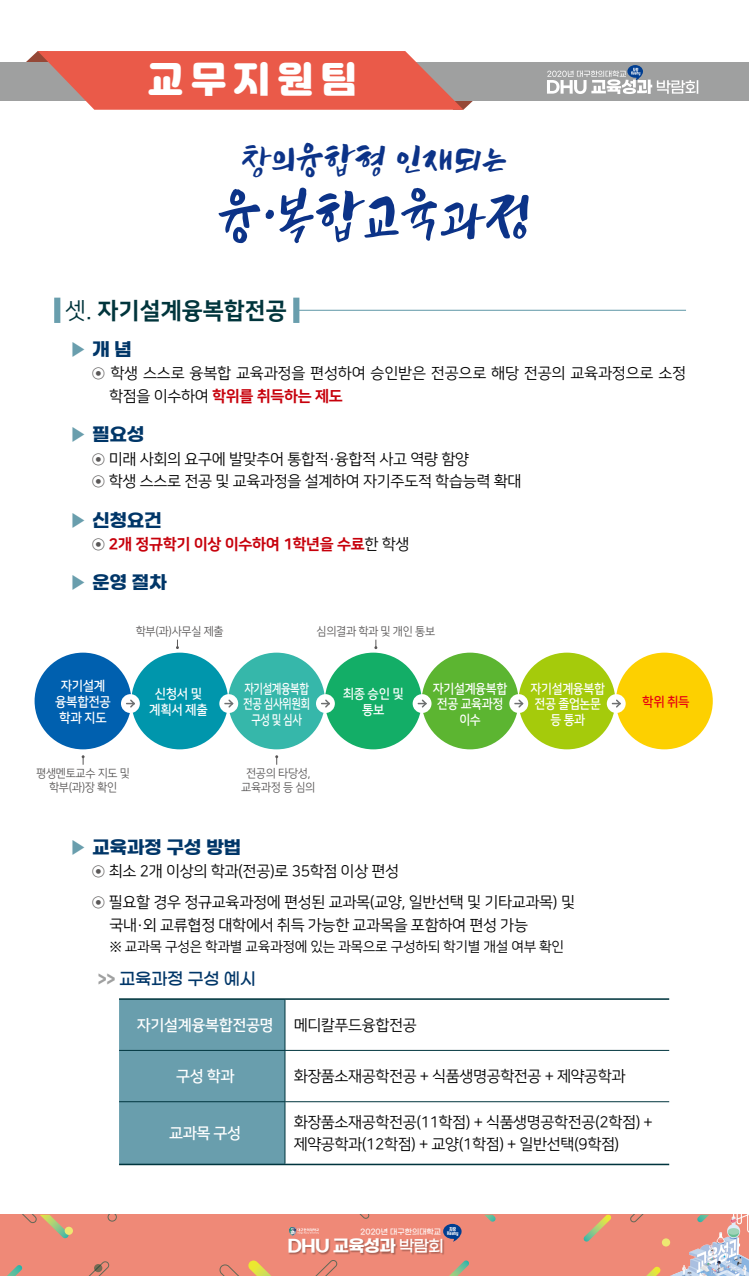
<style>
.page{position:relative;width:749px;height:1276px;background:#fff}
.page>*{position:absolute;margin:0;border:0;box-sizing:border-box;transform-origin:0 0}
.t1{font:59.4px "Manse";letter-spacing:-.02em;color:#0c3388}
.t2{font:37.8px "Manse";letter-spacing:-.02em;color:#0c3388}
.t3{font:36px "Jalnan";letter-spacing:.2em;color:#fff}
.t4{font:23.07px "Nanum Square EB";color:#01353c}
.t5{font:18.48px "Gmarket Sans TTF Bold";letter-spacing:-.02em;color:#003668}
.t6{font:16.98px "Gmarket Sans TTF Bold";letter-spacing:-.05em;color:#fff}
.t7{font:16.92px "Gmarket Sans TTF Medium";letter-spacing:-.02em;color:#003668}
.t8{font:15.39px/22.3px "Nanum Square R";letter-spacing:-.02em;color:#000}
.t9{font:15.39px "Nanum Square EB";letter-spacing:-.02em;color:#c7000b}
.t10{font:15.39px "Nanum Square B";letter-spacing:-.025em;color:#fff}
.t11{font:13.86px "Nanum Square R";letter-spacing:-.02em;color:#000}
.t12{font:13.17px/15.8px "Nanum Square B";letter-spacing:-.025em;color:#fff;text-align:center;scale:.91 1}
.t13{font:13.17px/15.8px "Nanum Square B";letter-spacing:-.025em;color:#fff;text-align:center;scale:.95 1}
.t14{font:13.17px/15.8px "Nanum Square B";letter-spacing:-.025em;color:#fff;text-align:center;scale:.8 1}
.t15{font:13.17px "Nanum Square B";color:#e60012;scale:.95 1}
.t16{font:11.7px/14px "Nanum Square R";letter-spacing:-.025em;color:#595757;text-align:center;scale:.95 1}
.t17{font:7.56px "Gmarket Sans TTF Medium";color:#fff}
.t18{font:5.43px/3.9px "Swagger TTF";color:#fff;text-align:center}
.s1{font-family:"Nanum Square R"}
.s2{color:#699ead}
.s3{color:#595757}
.s4{font-family:"Nanum Square EB";color:#c7000b}
.s5{font-family:"Nanum Square R";color:#595757}
.s6{font-family:"Nanum Square R";color:#000}
.s7{font-family:"Gmarket Sans TTF Bold";font-size:15.39px;color:#9fa0a0}
.s8{font-family:"Gmarket Sans TTF Medium";font-size:16.23px}
</style>
<div class="page">
<div style="left:0;top:1214px;width:748px;height:62px;background:#ef8977"></div>
<img style="left:672px;top:1214px;width:76px;height:62px">
<svg style="left:484px;top:1214px;width:11px;height:7px"></svg>
<svg style="left:696px;top:1214px;width:13px;height:8px"></svg>
<svg style="left:449px;top:1260px;width:20px;height:16px"></svg>
<svg style="left:359px;top:1214px;width:10px;height:4px"></svg>
<svg style="left:22px;top:1214px;width:47px;height:24px"></svg>
<svg style="left:88px;top:1261px;width:21px;height:15px"></svg>
<svg style="left:646px;top:1266px;width:14px;height:10px"></svg>
<svg style="left:315px;top:1260px;width:22px;height:16px"></svg>
<svg style="left:108px;top:1214px;width:9px;height:7px"></svg>
<svg style="left:94px;top:1264px;width:8px;height:8px"></svg>
<div style="left:65px;top:1226px;width:8px;height:8px;background:#eee872;border-radius:50%"></div>
<div style="left:661px;top:1238px;width:9px;height:8px;background:#eee872;border-radius:50%"></div>
<svg style="left:7px;top:1265px;width:15px;height:11px"></svg>
<svg style="left:219px;top:1260px;width:52px;height:16px"></svg>
<svg style="left:583px;top:1214px;width:28px;height:27px"></svg>
<svg style="left:630px;top:1214px;width:14px;height:8px"></svg>
<svg style="left:443px;top:1223px;width:18px;height:19px"></svg>
<img style="left:289px;top:1236px;width:157px;height:19px">
<svg style="left:289px;top:1227px;width:30px;height:9px"></svg>
<div style="left:0;top:62px;width:748px;height:39px;background:#9fa0a0"></div>
<svg style="left:26px;top:51px;width:447px;height:59px"></svg>
<svg style="left:547px;top:65px;width:151px;height:29px"></svg>
<div style="left:54px;top:298px;width:6px;height:25px;background:#699ead"></div>
<div style="left:293px;top:298px;width:6px;height:25px;background:#699ead"></div>
<hr style="left:298px;top:310px;width:387px;height:1px;background:#699ead">
<div style="left:119px;top:1000px;width:165px;height:163px;background:#699ead"></div>
<hr style="left:284px;top:1000px;width:1px;height:50px;background:#00353e">
<hr style="left:284px;top:1050px;width:1px;height:51px;background:#00353e">
<hr style="left:284px;top:1102px;width:1px;height:61px;background:#00353e">
<hr style="left:119px;top:1050px;width:166px;height:1px;background:#00353e">
<hr style="left:285px;top:1050px;width:384px;height:1px;background:#00353e">
<hr style="left:119px;top:1101px;width:166px;height:1px;background:#00353e">
<hr style="left:285px;top:1101px;width:384px;height:1px;background:#00353e">
<hr style="left:119px;top:998px;width:166px;height:2px;background:#00353e">
<hr style="left:285px;top:998px;width:384px;height:2px;background:#00353e">
<hr style="left:119px;top:1163px;width:166px;height:2px;background:#00353e">
<hr style="left:285px;top:1163px;width:384px;height:2px;background:#00353e">
<div style="left:35px;top:652px;width:96px;height:97px;background:#0060af;border-radius:50%"></div>
<div style="left:131px;top:652px;width:97px;height:97px;background:#0096ac;border-radius:50%"></div>
<div style="left:228px;top:652px;width:97px;height:97px;background:#36b7aa;border-radius:50%"></div>
<div style="left:325px;top:652px;width:96px;height:97px;background:#13ae67;border-radius:50%"></div>
<div style="left:421px;top:652px;width:97px;height:97px;background:#5cb531;border-radius:50%"></div>
<div style="left:518px;top:652px;width:97px;height:97px;background:#a5cb0b;border-radius:50%"></div>
<div style="left:615px;top:652px;width:97px;height:97px;background:#fdd000;border-radius:50%"></div>
<div style="left:219px;top:694px;width:19px;height:19px;background:#fff;border-radius:50%"></div>
<svg style="left:224px;top:699px;width:9px;height:8px"></svg>
<div style="left:121px;top:694px;width:19px;height:19px;background:#fff;border-radius:50%"></div>
<svg style="left:126px;top:699px;width:9px;height:8px"></svg>
<div style="left:316px;top:694px;width:19px;height:19px;background:#fff;border-radius:50%"></div>
<svg style="left:321px;top:699px;width:9px;height:8px"></svg>
<div style="left:412px;top:694px;width:19px;height:19px;background:#fff;border-radius:50%"></div>
<svg style="left:417px;top:699px;width:9px;height:8px"></svg>
<div style="left:509px;top:694px;width:19px;height:19px;background:#fff;border-radius:50%"></div>
<svg style="left:514px;top:699px;width:9px;height:8px"></svg>
<div style="left:606px;top:694px;width:19px;height:19px;background:#fff;border-radius:50%"></div>
<svg style="left:611px;top:699px;width:9px;height:8px"></svg>
<svg style="left:82px;top:755px;width:3px;height:9px"></svg>
<svg style="left:176px;top:639px;width:3px;height:10px"></svg>
<svg style="left:374px;top:639px;width:3px;height:10px"></svg>
<svg style="left:275px;top:755px;width:3px;height:9px"></svg>
<p class="t3" style="left:147px;top:54px;width:210px">교무지원팀</p>
<p class="t2" style="left:241px;top:137px;width:268px">창의융합형 인재되는</p>
<p class="t1" style="left:217px;top:180px;width:317px">융·복합교육과정</p>
<p class="t4" style="left:65px;top:298px;width:223px"><span class="s1">셋.</span> 자기설계융복합전공</p>
<p class="t5" style="left:70px;top:339px;width:64px"><span class="s2">▶</span> 개 념</p>
<p class="t8" style="left:109px;top:363px;width:578px;text-indent:-17px"><span class="s3">⊙</span> 학생 스스로 융복합 교육과정을 편성하여 승인받은 전공으로 해당 전공의 교육과정으로 소정 학점을 이수하여 <span class="s4">학위를 취득하는 제도</span></p>
<p class="t5" style="left:70px;top:424px;width:76px"><span class="s2">▶</span> 필요성</p>
<p class="t8" style="left:92px;top:448px;width:431px"><span class="s3">⊙</span> 미래 사회의 요구에 발맞추어 통합적·융합적 사고 역량 함양<br><span class="s3">⊙</span> 학생 스스로 전공 및 교육과정을 설계하여 자기주도적 학습능력 확대</p>
<p class="t5" style="left:70px;top:510px;width:94px"><span class="s2">▶</span> 신청요건</p>
<p class="t9" style="left:92px;top:535px;width:319px"><span class="s5">⊙</span> 2개 정규학기 이상 이수하여 1학년을 수료<span class="s6">한 학생</span></p>
<p class="t5" style="left:70px;top:572px;width:98px"><span class="s2">▶</span> 운영 절차</p>
<p class="t13" style="left:55px;top:678px;width:60px">자기설계 융복합전공 학과 지도</p>
<p class="t16" style="left:136px;top:625px;width:94px">학부(과)사무실 제출</p>
<p class="t16" style="left:316px;top:625px;width:126px">심의결과 학과 및 개인 통보</p>
<p class="t13" style="left:149px;top:686px;width:63px">신청서 및 계획서 제출</p>
<p class="t14" style="left:243px;top:681px;width:85px">자기설계융복합 전공 심사위원회 구성 및 심사</p>
<p class="t13" style="left:342px;top:686px;width:66px">최종 승인 및 통보</p>
<p class="t12" style="left:432px;top:681px;width:83px">자기설계융복합 전공 교육과정 이수</p>
<p class="t12" style="left:530px;top:681px;width:83px">자기설계융복합 전공 졸업논문 등 통과</p>
<p class="t16" style="left:36px;top:766px;width:100px">평생멘토교수 지도 및 학부(과)장 확인</p>
<p class="t16" style="left:241px;top:766px;width:80px">전공의 타당성, 교육과정 등 심의</p>
<p class="t15" style="left:642px;top:695px;width:51px">학위 취득</p>
<p class="t5" style="left:70px;top:837px;width:173px"><span class="s2">▶</span> 교육과정 구성 방법</p>
<p class="t8" style="left:92px;top:856px;width:484px;line-height:30.8px"><span class="s3">⊙</span> 최소 2개 이상의 학과(전공)로 35학점 이상 편성<br><span class="s3">⊙</span> 필요할 경우 정규교육과정에 편성된 교과목(교양, 일반선택 및 기타교과목) 및</p>
<p class="t8" style="left:109px;top:914px;width:420px">국내·외 교류협정 대학에서 취득 가능한 교과목을 포함하여 편성 가능</p>
<p class="t11" style="left:109px;top:940px;width:456px">※ 교과목 구성은 학과별 교육과정에 있는 과목으로 구성하되 학기별 개설 여부 확인</p>
<p class="t7" style="left:98px;top:970px;width:160px"><span class="s7">&gt;&gt;</span> 교육과정 구성 예시</p>
<p class="t10" style="left:137px;top:1016px;width:138px">자기설계융복합전공명</p>
<p class="t8" style="left:293px;top:1014px;width:124px">메디칼푸드융합전공</p>
<p class="t10" style="left:176px;top:1068px;width:60px">구성 학과</p>
<p class="t8" style="left:293px;top:1065px;width:333px">화장품소재공학전공 + 식품생명공학전공 + 제약공학과</p>
<p class="t10" style="left:169px;top:1125px;width:73px">교과목 구성</p>
<p class="t8" style="left:293px;top:1112px;width:360px;line-height:21.5px">화장품소재공학전공(11학점) + 식품생명공학전공(2학점) + 제약공학과(12학점) + 교양(1학점) + 일반선택(9학점)</p>
<p class="t18" style="left:447px;top:1227px;width:13px">자랑<br>Haany</p>
<p class="t17" style="left:360px;top:1227px;width:82px">2020년 대구한의대학교</p>
<p class="t6" style="left:287px;top:1236px;width:158px">DHU 교육성과 <span class="s8">박람회</span></p>
</div>
